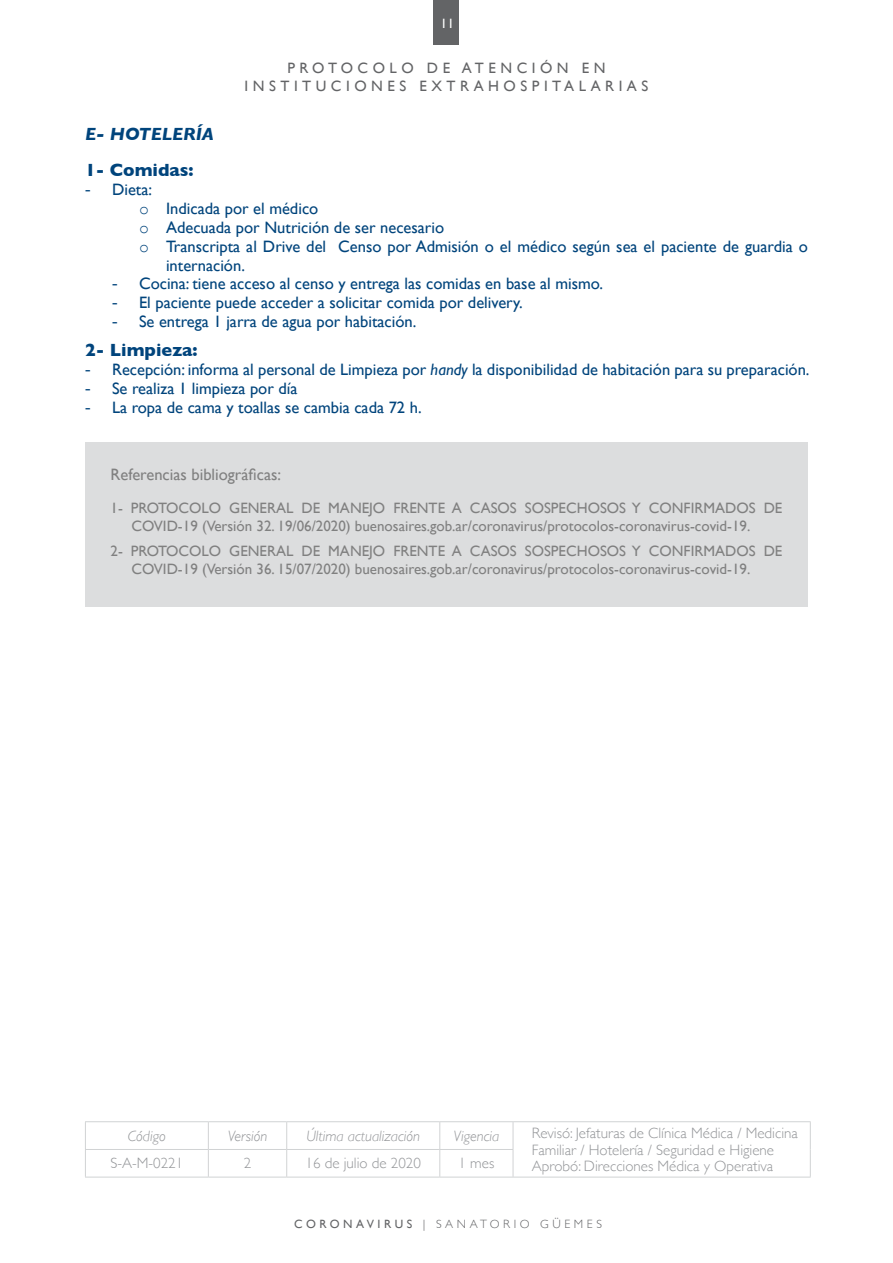
<style>
.page{position:relative;width:893px;height:1263px;background:#fff}
.page>*{position:absolute;margin:0;border:0;box-sizing:border-box;transform-origin:0 0}
.t1{font:700 18px "Gill Sans";color:#00447c}
.t2{font:italic 700 18px "Gill Sans";color:#00447c}
.t3{font:16.5px "Gill Sans";color:#00447c}
.t4{font:16.5px "Gill Sans";color:#808080}
.t5{font:15px/18px "Gill Sans";color:#808080}
.t6{font:300 15px/16.5px "Gill Sans";color:#939598}
.t7{font:15px/18px "Gill Sans";letter-spacing:.3em;color:#636466;text-align:center}
.t8{font:italic 300 15px "Gill Sans";color:#939598}
.t9{font:13.5px "Gill Sans";color:#fff}
.t10{font:300 12px "Gill Sans";letter-spacing:.3em;color:#636466}
.s1{font-family:"Arial"}
.s2{font-family:"Courier New"}
.s3{font-style:italic}
.s4{font-weight:400}
</style>
<div class="page">
<div style="left:434px;top:0;width:25px;height:44px;background:#636466"></div>
<hr style="left:513px;top:1177px;width:298px;height:1px;background:#d1d3d4">
<hr style="left:85px;top:1121px;width:123px;height:1px;background:#d1d3d4">
<hr style="left:208px;top:1121px;width:79px;height:1px;background:#d1d3d4">
<hr style="left:287px;top:1121px;width:153px;height:1px;background:#d1d3d4">
<hr style="left:440px;top:1121px;width:73px;height:1px;background:#d1d3d4">
<hr style="left:513px;top:1121px;width:298px;height:1px;background:#d1d3d4">
<hr style="left:85px;top:1149px;width:123px;height:1px;background:#d1d3d4">
<svg style="left:85px;top:1122px;width:1px;height:55px"></svg>
<hr style="left:208px;top:1149px;width:79px;height:1px;background:#d1d3d4">
<svg style="left:208px;top:1122px;width:1px;height:55px"></svg>
<hr style="left:287px;top:1149px;width:153px;height:1px;background:#d1d3d4">
<svg style="left:286px;top:1122px;width:1px;height:55px"></svg>
<hr style="left:440px;top:1149px;width:73px;height:1px;background:#d1d3d4">
<svg style="left:439px;top:1122px;width:1px;height:55px"></svg>
<svg style="left:513px;top:1122px;width:1px;height:55px"></svg>
<svg style="left:810px;top:1122px;width:1px;height:55px"></svg>
<hr style="left:85px;top:1177px;width:123px;height:1px;background:#d1d3d4">
<hr style="left:208px;top:1177px;width:79px;height:1px;background:#d1d3d4">
<hr style="left:287px;top:1177px;width:153px;height:1px;background:#d1d3d4">
<hr style="left:440px;top:1177px;width:73px;height:1px;background:#d1d3d4">
<div style="left:85px;top:443px;width:723px;height:164px;background:#dcddde"></div>
<p class="t9" style="left:441px;top:16px;width:15px">11</p>
<p class="t7" style="left:245px;top:59px;width:405px">PROTOCOLO DE ATENCIÓN EN<br>INSTITUCIONES EXTRAHOSPITALARIAS</p>
<p class="t2" style="left:85px;top:123px;width:130px">E- HOTELERÍA</p>
<p class="t1" style="left:85px;top:155px;width:110px">1- Comidas:</p>
<p class="t3" style="left:85px;top:179px;width:69px"><span class="s1">-</span> Dieta:</p>
<p class="t3" style="left:139px;top:198px;width:181px"><span class="s2">o</span> Indicada por el médico</p>
<p class="t3" style="left:139px;top:217px;width:307px"><span class="s2">o</span> Adecuada por Nutrición de ser necesario</p>
<p class="t3" style="left:139px;top:236px;width:670px"><span class="s2">o</span> Transcripta al Drive del Censo por Admisión o el médico según sea el paciente de guardia o</p>
<p class="t3" style="left:166px;top:255px;width:80px">internación.</p>
<p class="t3" style="left:112px;top:274px;width:492px"><span class="s1">-</span> Cocina: tiene acceso al censo y entrega las comidas en base al mismo.</p>
<p class="t3" style="left:112px;top:293px;width:412px"><span class="s1">-</span> El paciente puede acceder a solicitar comida por delivery.</p>
<p class="t3" style="left:112px;top:312px;width:306px"><span class="s1">-</span> Se entrega 1 jarra de agua por habitación.</p>
<p class="t1" style="left:85px;top:335px;width:114px">2- Limpieza:</p>
<p class="t3" style="left:85px;top:359px;width:726px"><span class="s1">-</span> Recepción: informa al personal de Limpieza por <span class="s3">handy</span> la disponibilidad de habitación para su preparación.</p>
<p class="t3" style="left:85px;top:378px;width:214px"><span class="s1">-</span> Se realiza 1 limpieza por día</p>
<p class="t3" style="left:85px;top:397px;width:338px"><span class="s1">-</span> La ropa de cama y toallas se cambia cada 72 h.</p>
<p class="t4" style="left:111px;top:464px;width:172px">Referencias bibliográficas:</p>
<p class="t5" style="left:132px;top:498px;width:652px;text-indent:-21px">1- PROTOCOLO GENERAL DE MANEJO FRENTE A CASOS SOSPECHOSOS Y CONFIRMADOS DE<br>COVID-19 (Versión 32. 19/06/2020) buenosaires.gob.ar/coronavirus/protocolos-coronavirus-covid-19.</p>
<p class="t5" style="left:132px;top:542px;width:652px;text-indent:-21px">2- PROTOCOLO GENERAL DE MANEJO FRENTE A CASOS SOSPECHOSOS Y CONFIRMADOS DE<br>COVID-19 (Versión 36. 15/07/2020) buenosaires.gob.ar/coronavirus/protocolos-coronavirus-covid-19.</p>
<p class="t8" style="left:128px;top:1127px;width:39px">Código</p>
<p class="t8" style="left:228px;top:1127px;width:41px">Versión</p>
<p class="t8" style="left:306px;top:1127px;width:115px">Última actualización</p>
<p class="t8" style="left:454px;top:1127px;width:47px">Vigencia</p>
<p class="t6" style="left:532px;top:1124px;width:268px">Revisó: Jefaturas de Clínica Médica / Medicina<br>Familiar / Hotelería / Seguridad e Higiene</p>
<p class="t6" style="left:110px;top:1154px;width:74px">S-A-M-0221</p>
<p class="t6" style="left:244px;top:1154px;width:9px">2</p>
<p class="t6" style="left:306px;top:1154px;width:117px">16 de julio de 2020</p>
<p class="t6" style="left:459px;top:1154px;width:37px">1 mes</p>
<p class="t6" style="left:532px;top:1157px;width:243px">Aprobó: Direcciones Médica y Operativa</p>
<p class="t10" style="left:294px;top:1215px;width:309px"><span class="s4">CORONAVIRUS</span> | SANATORIO GÜEMES</p>
</div>
